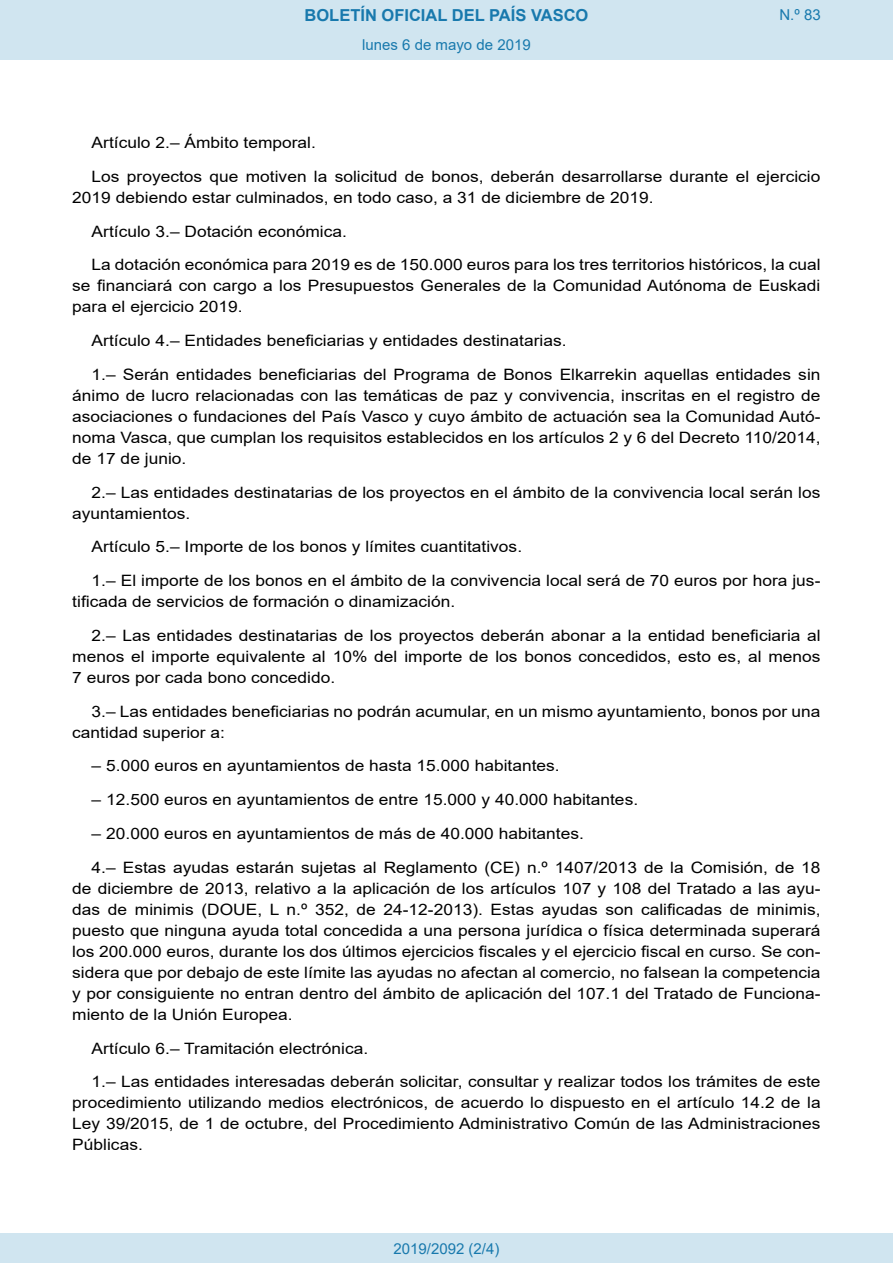
<style>
.page{position:relative;width:893px;height:1263px;background:#fff}
.page>*{position:absolute;margin:0;border:0;box-sizing:border-box;transform-origin:0 0}
.t1{font:700 16.5px "Arial";color:#1879ad}
.BOPVDetalle{font:15.6px/21px "Arial";color:#000;text-align:justify;scale:1.11 1}
.Paginacion_Centro{font:15px "Arial";color:#1879ad}
</style>
<div class="page">
<div style="left:0;top:0;width:893px;height:60px;background:#d0e5f0"></div>
<div style="left:0;top:1233px;width:893px;height:30px;background:#d0e5f0"></div>
<p class="t1" style="left:305px;top:3px;width:285px">BOLETÍN OFICIAL DEL PAÍS VASCO</p>
<p class="Paginacion_Centro" style="left:362px;top:35px;width:170px">lunes 6 de mayo de 2019</p>
<p class="Paginacion_Centro" style="left:779px;top:5px;width:43px">N.º 83</p>
<p class="BOPVDetalle" style="left:92px;top:132px;width:204px">Artículo 2.– Ámbito temporal.</p>
<p class="BOPVDetalle" style="left:72px;top:166px;width:675px;text-indent:19px">Los proyectos que motiven la solicitud de bonos, deberán desarrollarse durante el ejercicio<br>2019 debiendo estar culminados, en todo caso, a 31 de diciembre de 2019.</p>
<p class="BOPVDetalle" style="left:92px;top:221px;width:231px">Artículo 3.– Dotación económica.</p>
<p class="BOPVDetalle" style="left:72px;top:254px;width:676px;text-indent:19px">La dotación económica para 2019 es de 150.000 euros para los tres territorios históricos, la cual se financiará con cargo a los Presupuestos Generales de la Comunidad Autónoma de Euskadi para el ejercicio 2019.</p>
<p class="BOPVDetalle" style="left:92px;top:330px;width:429px">Artículo 4.– Entidades beneficiarias y entidades destinatarias.</p>
<p class="BOPVDetalle" style="left:72px;top:364px;width:676px;text-indent:19px">1.– Serán entidades beneficiarias del Programa de Bonos Elkarrekin aquellas entidades sin ánimo de lucro relacionadas con las temáticas de paz y convivencia, inscritas en el registro de asociaciones o fundaciones del País Vasco y cuyo ámbito de actuación sea la Comunidad Autó&shy;noma Vasca, que cumplan los requisitos establecidos en los artículos 2 y 6 del Decreto 110/2014, de 17 de junio.</p>
<p class="BOPVDetalle" style="left:72px;top:482px;width:675px;text-indent:19px">2.– Las entidades destinatarias de los proyectos en el ámbito de la convivencia local serán los ayuntamientos.</p>
<p class="BOPVDetalle" style="left:92px;top:536px;width:389px">Artículo 5.– Importe de los bonos y límites cuantitativos.</p>
<p class="BOPVDetalle" style="left:72px;top:570px;width:676px;text-indent:19px">1.– El importe de los bonos en el ámbito de la convivencia local será de 70 euros por hora jus&shy;tificada de servicios de formación o dinamización.</p>
<p class="BOPVDetalle" style="left:72px;top:625px;width:676px;text-indent:19px">2.– Las entidades destinatarias de los proyectos deberán abonar a la entidad beneficiaria al menos el importe equivalente al 10% del importe de los bonos concedidos, esto es, al menos 7 euros por cada bono concedido.</p>
<p class="BOPVDetalle" style="left:72px;top:701px;width:676px;text-indent:19px">3.– Las entidades beneficiarias no podrán acumular, en un mismo ayuntamiento, bonos por una cantidad superior a:</p>
<p class="BOPVDetalle" style="left:92px;top:755px;width:423px">– 5.000 euros en ayuntamientos de hasta 15.000 habitantes.</p>
<p class="BOPVDetalle" style="left:92px;top:789px;width:494px">– 12.500 euros en ayuntamientos de entre 15.000 y 40.000 habitantes.</p>
<p class="BOPVDetalle" style="left:92px;top:823px;width:445px">– 20.000 euros en ayuntamientos de más de 40.000 habitantes.</p>
<p class="BOPVDetalle" style="left:72px;top:857px;width:676px;text-indent:19px">4.– Estas ayudas estarán sujetas al Reglamento (CE) n.º 1407/2013 de la Comisión, de 18 de diciembre de 2013, relativo a la aplicación de los artículos 107 y 108 del Tratado a las ayu&shy;das de minimis (DOUE, L n.º 352, de 24-12-2013). Estas ayudas son calificadas de minimis, puesto que ninguna ayuda total concedida a una persona jurídica o física determinada superará los 200.000 euros, durante los dos últimos ejercicios fiscales y el ejercicio fiscal en curso. Se con&shy;sidera que por debajo de este límite las ayudas no afectan al comercio, no falsean la competencia y por consiguiente no entran dentro del ámbito de aplicación del 107.1 del Tratado de Funciona&shy;miento de la Unión Europea.</p>
<p class="BOPVDetalle" style="left:92px;top:1037px;width:251px">Artículo 6.– Tramitación electrónica.</p>
<p class="BOPVDetalle" style="left:72px;top:1071px;width:676px;text-indent:19px">1.– Las entidades interesadas deberán solicitar, consultar y realizar todos los trámites de este procedimiento utilizando medios electrónicos, de acuerdo lo dispuesto en el artículo 14.2 de la Ley 39/2015, de 1 de octubre, del Procedimiento Administrativo Común de las Administraciones Públicas.</p>
<p class="Paginacion_Centro" style="left:393px;top:1238px;width:107px">2019/2092 (2/4)</p>
</div>
